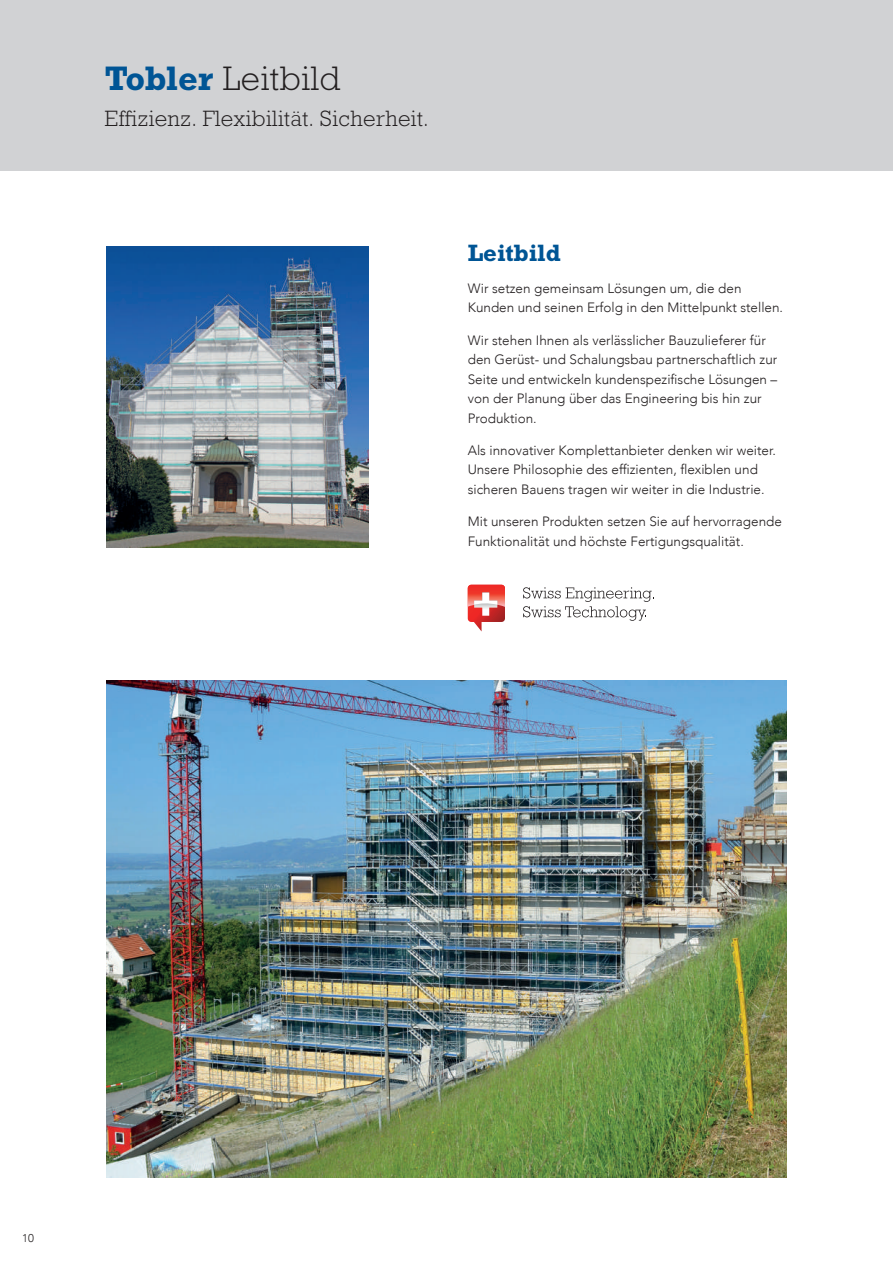
<style>
.page{position:relative;width:893px;height:1263px;background:#fff}
.page>*{position:absolute;margin:0;border:0;box-sizing:border-box;transform-origin:0 0}
.t1{font:300 34.5px "Rockwell Std";letter-spacing:.02em;color:#231f20}
.t2{font:700 24px "Rockwell Std";color:#005595}
.t3{font:300 22.5px "Rockwell Std";letter-spacing:.02em;color:#231f20}
.t4{font:300 13.5px/19.5px "Avenir";color:#231f20}
.t5{font:300 11.25px "Avenir";color:#231f20}
.s1{font-weight:700;color:#005595}
</style>
<div class="page">
<img style="left:106px;top:247px;width:262px;height:301px">
<svg style="left:468px;top:585px;width:37px;height:46px"></svg>
<svg style="left:523px;top:587px;width:131px;height:34px"></svg>
<img style="left:106px;top:680px;width:681px;height:498px">
<div style="left:0;top:0;width:893px;height:170px;background:#d1d2d4"></div>
<h1 class="t1" style="left:105px;top:58px;width:237px"><span class="s1">Tobler</span> Leitbild</h1>
<h3 class="t3" style="left:105px;top:105px;width:326px">Effizienz. Flexibilität. Sicherheit.</h3>
<h2 class="t2" style="left:468px;top:238px;width:94px">Leitbild</h2>
<p class="t4" style="left:468px;top:278px;width:317px">Wir setzen gemeinsam Lösungen um, die den<br>Kunden und seinen Erfolg in den Mittelpunkt stellen.</p>
<p class="t4" style="left:468px;top:330px;width:311px">Wir stehen Ihnen als verlässlicher Bauzulieferer für den Gerüst- und Schalungsbau partnerschaftlich zur Seite und entwickeln kundenspezifische Lösungen – von der Planung über das Engineering bis hin zur Produktion.</p>
<p class="t4" style="left:468px;top:440px;width:310px">Als innovativer Komplettanbieter denken wir weiter.<br>Unsere Philosophie des effizienten, flexiblen und sicheren Bauens tragen wir weiter in die Industrie.</p>
<p class="t4" style="left:468px;top:512px;width:316px">Mit unseren Produkten setzen Sie auf hervorragende<br>Funktionalität und höchste Fertigungsqualität.</p>
<p class="t5" style="left:22px;top:1231px;width:13px">10</p>
</div>
